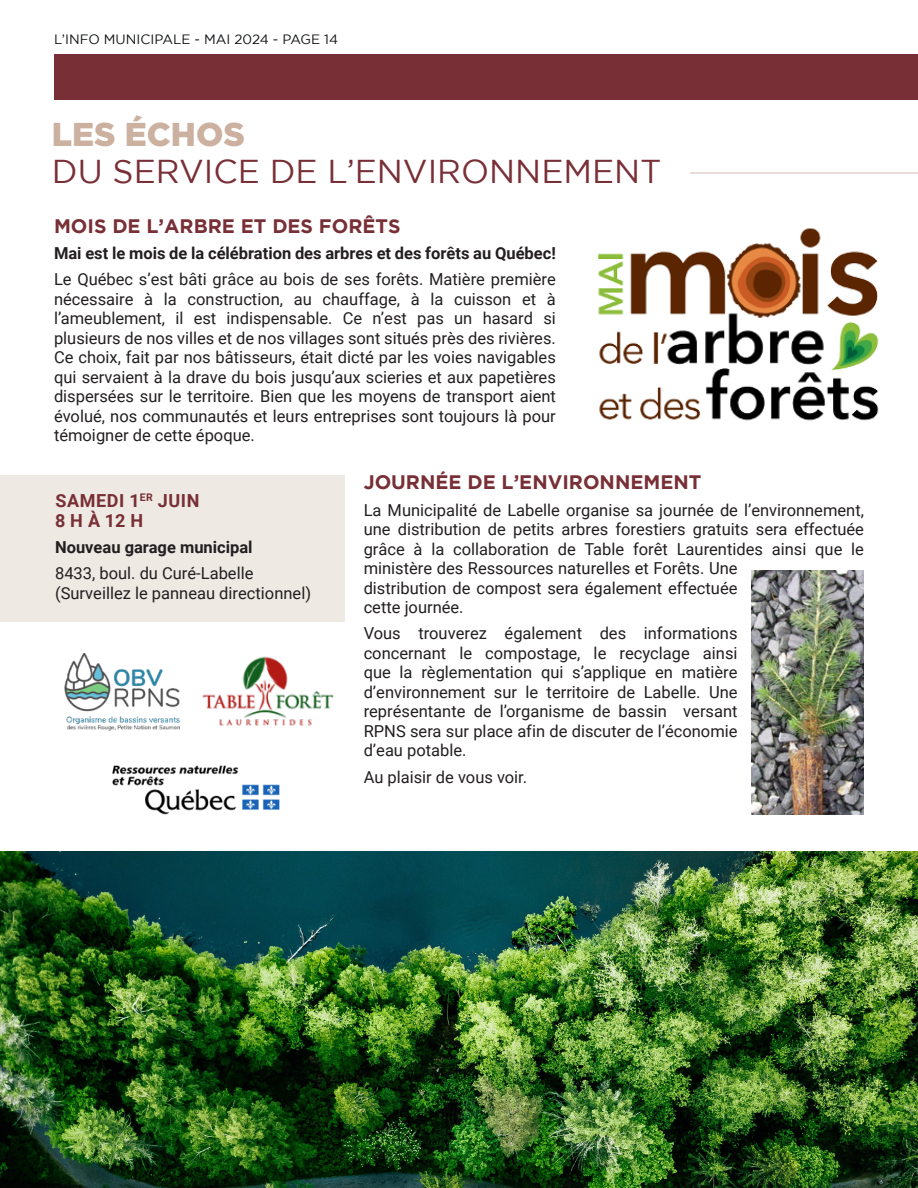
<style>
.page{position:relative;width:918px;height:1188px;background:#fff}
.page>*{position:absolute;margin:0;border:0;box-sizing:border-box;transform-origin:0 0}
.t1{font:33px "Gotham";color:#782f36}
.t2{font:900 33px "Gotham";color:#ccb0a0}
.t3{font:700 19.5px "Gotham";color:#782f36}
.t4{font:700 18px "Roboto";letter-spacing:.035em;color:#782f36}
.t5{font:16.5px/19.5px "Roboto";color:#231f20;text-align:justify}
.t6{font:700 16.5px "Roboto";color:#231f20}
.t7{font:13.5px "Gotham";color:#101315}
</style>
<div class="page">
<div style="left:54px;top:54px;width:864px;height:45px;background:#782f36"></div>
<div style="left:0;top:475px;width:344px;height:147px;background:#eee9e3"></div>
<hr style="left:690px;top:172px;width:228px;height:2px;background:#e3d2cf">
<img style="left:0;top:851px;width:918px;height:337px">
<img style="left:598px;top:228px;width:281px;height:193px">
<img style="left:751px;top:571px;width:113px;height:243px">
<img style="left:112px;top:765px;width:168px;height:50px">
<img style="left:64px;top:653px;width:116px;height:77px">
<img style="left:202px;top:656px;width:132px;height:70px">
<p class="t7" style="left:54px;top:32px;width:286px">L’INFO MUNICIPALE - MAI 2024 - PAGE 14</p>
<p class="t2" style="left:52px;top:115px;width:194px">LES ÉCHOS</p>
<p class="t1" style="left:52px;top:153px;width:611px">DU SERVICE DE L’ENVIRONNEMENT</p>
<p class="t3" style="left:54px;top:215px;width:348px">MOIS DE L’ARBRE ET DES FORÊTS</p>
<p class="t6" style="left:54px;top:242px;width:503px">Mai est le mois de la célébration des arbres et des forêts au Québec!</p>
<p class="t5" style="left:54px;top:269px;width:503px">Le Québec s’est bâti grâce au bois de ses forêts. Matière première nécessaire à la construction, au chauffage, à la cuisson et à l’ameublement, il est indispensable. Ce n’est pas un hasard si plusieurs de nos villes et de nos villages sont situés près des rivières.<br>Ce choix, fait par nos bâtisseurs, était dicté par les voies navigables qui servaient à la drave du bois jusqu’aux scieries et aux papetières dispersées sur le territoire. Bien que les moyens de transport aient évolué, nos communautés et leurs entreprises sont toujours là pour témoigner de cette époque.</p>
<p class="t4" style="left:55px;top:488px;width:146px">SAMEDI 1<sup>ER</sup> JUIN</p>
<p class="t4" style="left:55px;top:508px;width:90px">8 H À 12 H</p>
<p class="t6" style="left:55px;top:535px;width:199px">Nouveau garage municipal</p>
<p class="t5" style="left:55px;top:563px;width:200px">8433, boul. du Curé-Labelle</p>
<p class="t5" style="left:55px;top:582px;width:258px">(Surveillez le panneau directionnel)</p>
<p class="t3" style="left:364px;top:471px;width:339px">JOURNÉE DE L’ENVIRONNEMENT</p>
<p class="t5" style="left:364px;top:499px;width:502px;text-align:left">La Municipalité de Labelle organise sa journée de l’environnement, une distribution de petits arbres forestiers gratuits sera effectuée grâce à la collaboration de Table forêt Laurentides ainsi que le ministère des Ressources naturelles et Forêts. Une<br>distribution de compost sera également effectuée<br>cette journée.</p>
<p class="t5" style="left:364px;top:623px;width:375px">Vous trouverez également des informations concernant le compostage, le recyclage ainsi que la règlementation qui s’applique en matière d’environnement sur le territoire de Labelle. Une représentante de l’organisme de bassin versant RPNS sera sur place afin de discuter de l’économie d’eau potable.</p>
<p class="t5" style="left:364px;top:766px;width:165px">Au plaisir de vous voir.</p>
</div>
